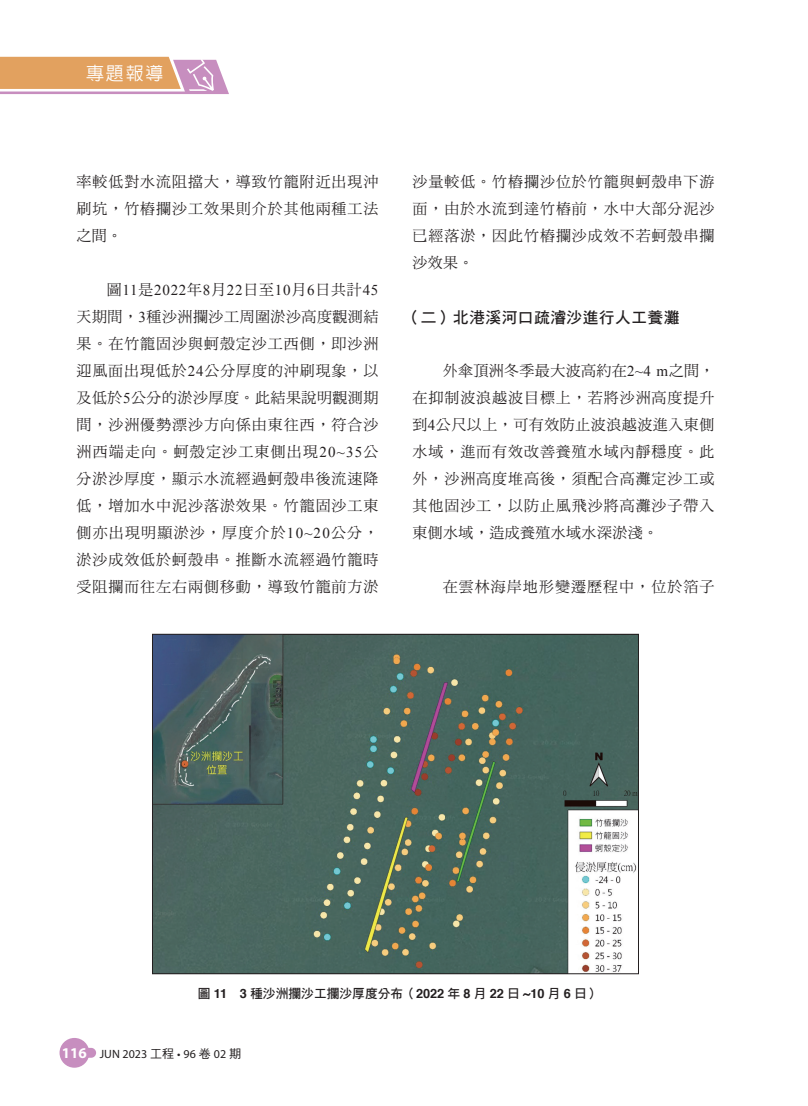
<style>
.page{position:relative;width:808px;height:1106px;background:#fff}
.page>*{position:absolute;margin:0;border:0;box-sizing:border-box;transform-origin:0 0}
.t1{font:500 18px "AR Hei B5";color:#fff}
.t2{font:15.75px "DF Hei Std W7";letter-spacing:.03em;color:#231f20}
.t3{font:15px/27px "DF Ming Std W5";letter-spacing:.065em;color:#231f20;text-align:justify}
.t4{font:15px "Times New Roman";letter-spacing:.05em;color:#231f20}
.t5{font:12.75px "DF Hei Std W7";color:#231f20}
.t6{font:12px "Myriad Pro";color:#231f20}
.s1{font-family:"DF Ming Std W5"}
.s2{font-family:"Times New Roman"}
.s3{font-family:"Helvetica";font-weight:700}
.s4{font-weight:700;font-size:15px;color:#fff}
.s5{font-family:"DF Hei Std W5"}
</style>
<div class="page">
<svg style="left:0;top:57px;width:229px;height:37px;background:#e0a988"></svg>
<div style="left:60px;top:1037px;width:29px;height:30px;background:#c78ebf;border-radius:50%"></div>
<div style="left:70px;top:1047px;width:26px;height:10px;background:#c78ebf;border-radius:5px"></div>
<img style="left:154px;top:636px;width:483px;height:336px">
<p class="t1" style="left:86px;top:64px;width:79px">專題報導</p>
<p class="t3" style="left:77px;top:168px;width:303px">率較低對水流阻擋大，導致竹籠附近出現沖刷坑，竹樁攔沙工效果則介於其他兩種工法之間。</p>
<p class="t4" style="left:107px;top:280px;width:273px"><span class="s1">圖</span>11<span class="s1">是</span>2022<span class="s1">年</span>8<span class="s1">月</span>22<span class="s1">日至</span>10<span class="s1">月</span>6<span class="s1">日共計</span>45</p>
<p class="t3" style="left:77px;top:303px;width:303px">天期間，<span class="s2">3</span>種沙洲攔沙工周圍淤沙高度觀測結果。在竹籠固沙與蚵殼定沙工西側，即沙洲迎風面出現低於<span class="s2">24</span>公分厚度的沖刷現象，以及低於<span class="s2">5</span>公分的淤沙厚度。此結果說明觀測期間，沙洲優勢漂沙方向係由東往西，符合沙洲西端走向。蚵殼定沙工東側出現<span class="s2">20~35</span>公分淤沙厚度，顯示水流經過蚵殼串後流速降低，增加水中泥沙落淤效果。竹籠固沙工東側亦出現明顯淤沙，厚度介於<span class="s2">10~20</span>公分，淤沙成效低於蚵殼串。推斷水流經過竹籠時受阻攔而往左右兩側移動，導致竹籠前方淤</p>
<p class="t3" style="left:412px;top:168px;width:303px">沙量較低。竹樁攔沙位於竹籠與蚵殼串下游面，由於水流到達竹樁前，水中大部分泥沙已經落淤，因此竹樁攔沙成效不若蚵殼串攔沙效果。</p>
<p class="t2" style="left:405px;top:309px;width:276px">（二）北港溪河口疏濬沙進行人工養灘</p>
<p class="t3" style="left:412px;top:357px;width:303px;text-indent:30px">外傘頂洲冬季最大波高約在<span class="s2">2~4 m</span>之間，在抑制波浪越波目標上，若將沙洲高度提升到<span class="s2">4</span>公尺以上，可有效防止波浪越波進入東側水域，進而有效改善養殖水域內靜穩度。此外，沙洲高度堆高後，須配合高灘定沙工或其他固沙工，以防止風飛沙將高灘沙子帶入東側水域，造成養殖水域水深淤淺。</p>
<p class="t3" style="left:443px;top:573px;width:273px">在雲林海岸地形變遷歷程中，位於箔子</p>
<p class="t5" style="left:198px;top:986px;width:403px">圖 <span class="s3">11 3</span> 種沙洲攔沙工攔沙厚度分布（<span class="s3">2022</span> 年 <span class="s3">8</span> 月 <span class="s3">22</span> 日 <span class="s3">~10</span> 月 <span class="s3">6</span> 日）</p>
<p class="t6" style="left:62px;top:1046px;width:181px"><span class="s4">116</span> JUN 2023 <span class="s5">工程</span> • 96 <span class="s5">卷</span> 02 <span class="s5">期</span></p>
</div>
